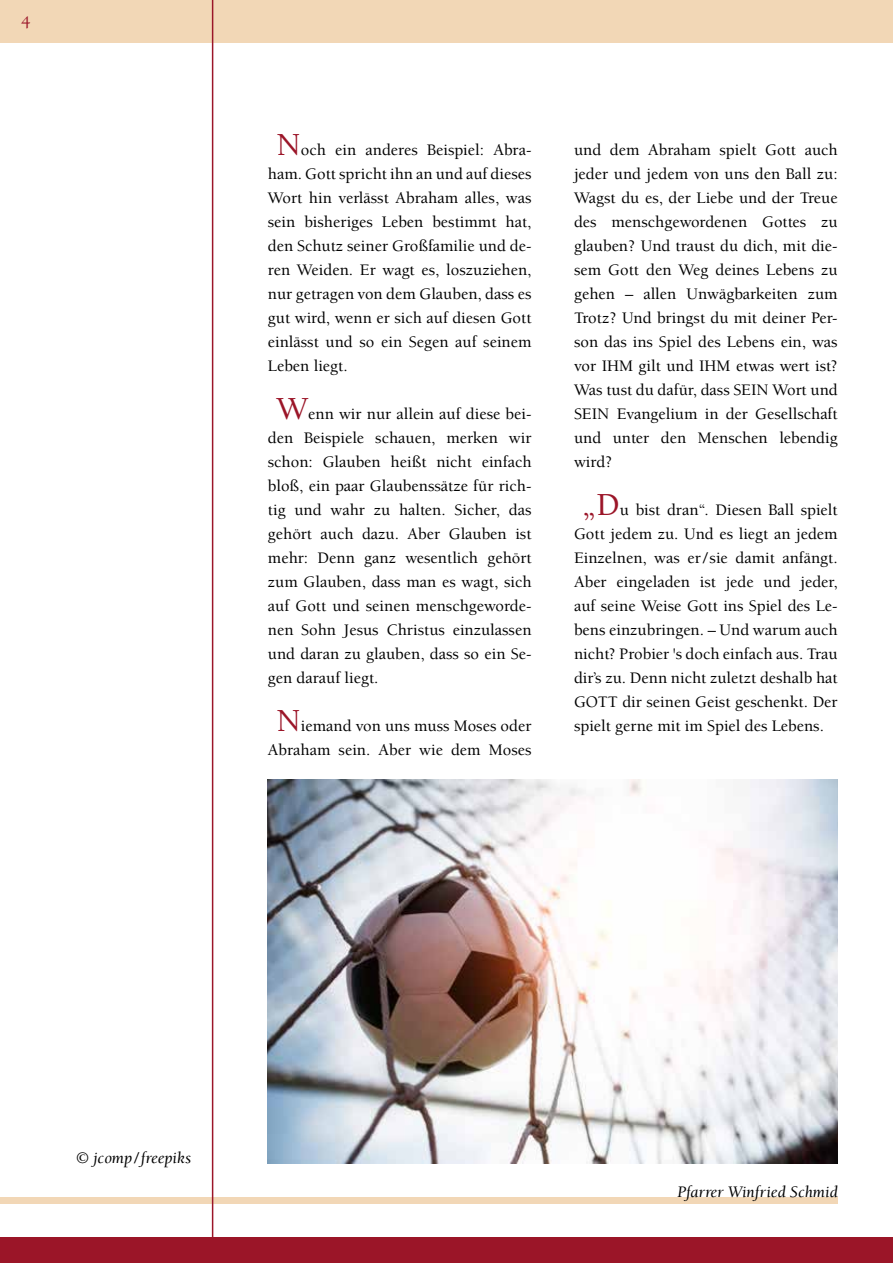
<style>
.page{position:relative;width:893px;height:1263px;background:#fff}
.page>*{position:absolute;margin:0;border:0;box-sizing:border-box;transform-origin:0 0}
.t1{font:500 18px "Berkeley Std";color:#9b1528}
.t2{font:500 16.5px/24px "Berkeley Std";color:#000;text-align:justify}
.t3{font:italic 16.5px "Berkeley Std";color:#000}
.s1{font-size:33px;color:#9b1528}
</style>
<div class="page">
<div style="left:0;top:1237px;width:893px;height:26px;background:#9b1528"></div>
<div style="left:0;top:0;width:893px;height:43px;background:#f2d7b6"></div>
<img style="left:268px;top:779px;width:570px;height:384px">
<div style="left:0;top:1197px;width:838px;height:6px;background:#f2d7b6"></div>
<hr style="left:212px;top:0;width:1px;height:1263px;background:#9b1528">
<p class="t1" style="left:21px;top:13px;width:11px">4</p>
<p class="t2" style="left:268px;top:138px;width:265px;text-indent:8px"><span class="s1">N</span>och ein anderes Beispiel: Abra&shy;ham. Gott spricht ihn an und auf dieses Wort hin verlässt Abraham alles, was sein bisheriges Leben bestimmt hat, den Schutz seiner Großfamilie und de&shy;ren Weiden. Er wagt es, loszuziehen, nur getragen von dem Glauben, dass es gut wird, wenn er sich auf diesen Gott einlässt und so ein Segen auf seinem Leben liegt.</p>
<p class="t2" style="left:268px;top:402px;width:265px;text-indent:8px"><span class="s1">W</span>enn wir nur allein auf diese bei&shy;den Beispiele schauen, merken wir schon: Glauben heißt nicht einfach bloß, ein paar Glaubenssätze für rich&shy;tig und wahr zu halten. Sicher, das gehört auch dazu. Aber Glauben ist mehr: Denn ganz wesentlich gehört zum Glauben, dass man es wagt, sich auf Gott und seinen menschgeworde&shy;nen Sohn Jesus Christus einzulassen und daran zu glauben, dass so ein Se&shy;gen darauf liegt.</p>
<p class="t2" style="left:268px;top:714px;width:265px;text-align:center"><span class="s1">N</span>iemand von uns muss Moses oder<br>Abraham sein. Aber wie dem Moses</p>
<p class="t2" style="left:574px;top:138px;width:265px">und dem Abraham spielt Gott auch jeder und jedem von uns den Ball zu:<br>Wagst du es, der Liebe und der Treue des menschgewordenen Gottes zu glauben? Und traust du dich, mit die&shy;sem Gott den Weg deines Lebens zu gehen – allen Unwägbarkeiten zum Trotz? Und bringst du mit deiner Per&shy;son das ins Spiel des Lebens ein, was vor IHM gilt und IHM etwas wert ist?<br>Was tust du dafür, dass SEIN Wort und SEIN Evangelium in der Gesellschaft und unter den Menschen lebendig wird?</p>
<p class="t2" style="left:574px;top:498px;width:265px;text-indent:8px"><span class="s1">„D</span>u bist dran“. Diesen Ball spielt Gott jedem zu. Und es liegt an jedem Einzelnen, was er/sie damit anfängt.<br>Aber eingeladen ist jede und jeder, auf seine Weise Gott ins Spiel des Le&shy;bens einzubringen. – Und warum auch nicht? Probier 's doch einfach aus. Trau dir’s zu. Denn nicht zuletzt deshalb hat GOTT dir seinen Geist geschenkt. Der spielt gerne mit im Spiel des Lebens.</p>
<p class="t3" style="left:76px;top:1149px;width:117px">© jcomp /freepiks</p>
<p class="t3" style="left:677px;top:1183px;width:162px">Pfarrer Winfried Schmid</p>
</div>
